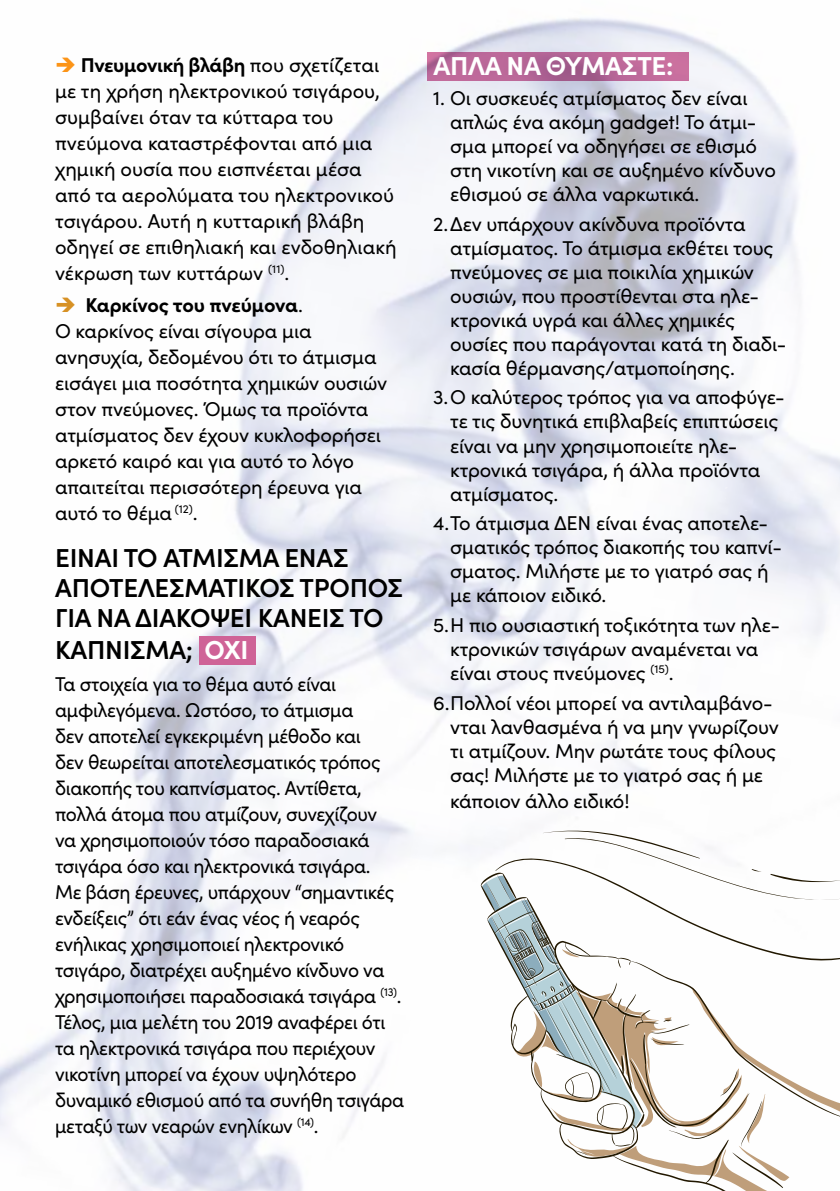
<style>
.page{position:relative;width:840px;height:1191px;background:#fff}
.page>*{position:absolute;margin:0;border:0;box-sizing:border-box;transform-origin:0 0}
.t1{font:600 26px/30.6px "Sofia Pro";letter-spacing:-.01em;color:#000}
.t2{font:700 26px "Sofia Pro";letter-spacing:-.01em;color:#fff}
.t3{font:20px/24px "Sofia Pro";letter-spacing:-.02em;color:#000}
.t4{font:20px/26px "Sofia Pro";letter-spacing:-.02em;color:#000;scale:.96 1}
.t5{font:20px/26px "Sofia Pro";color:#000}
.s1{color:#fc9417}
.s2{font-weight:700}
.s3{color:#d79124}
.s4{font-weight:700;color:#fff}
</style>
<div class="page">
<img style="left:0;top:18px;width:839px;height:1173px">
<svg style="left:427px;top:52px;width:260px;height:29px;background:#b86697"></svg>
<svg style="left:725px;top:521px;width:4px;height:4px"></svg>
<svg style="left:738px;top:510px;width:9px;height:4px"></svg>
<div style="left:199px;top:636px;width:57px;height:28px;background:#cf6397"></div>
<svg style="left:481px;top:824px;width:358px;height:367px"></svg>
<p class="t5" style="left:55px;top:51px;width:343px"><span class="s1">➔</span> <span class="s2">Πνευμονική βλάβη</span> που σχετίζεται με τη χρήση ηλεκτρονικού τσιγάρου, συμβαίνει όταν τα κύτταρα του πνεύμονα καταστρέφονται από μια χημική ουσία που εισπνέεται μέσα από τα αερολύματα του ηλεκτρονικού τσιγάρου. Αυτή η κυτταρική βλάβη οδηγεί σε επιθηλιακή και ενδοθηλιακή νέκρωση των κυττάρων <sup>(11)</sup>.</p>
<p class="t3" style="left:55px;top:291px;width:333px;line-height:26px"><span class="s3">➔</span> <span class="s2">Καρκίνος του πνεύμονα</span>.<br>Ο καρκίνος είναι σίγουρα μια ανησυχία, δεδομένου ότι το άτμισμα εισάγει μια ποσότητα χημικών ουσιών στον πνεύμονες. Όμως τα προϊόντα ατμίσματος δεν έχουν κυκλοφορήσει αρκετό καιρό και για αυτό το λόγο απαιτείται περισσότερη έρευνα για αυτό το θέμα <sup>(12)</sup>.</p>
<h1 class="t1" style="left:55px;top:540px;width:349px">ΕΊ ΝΑΙ ΤΟ ΆΤΜΙΣΜΑ ΈΝΑΣ<br>ΑΠΟΤΕΛΕΣΜΑΤΙΚΌΣ ΤΡΌΠΟΣ<br>ΓΙΑ ΝΑ ΔΙΑΚΌΨΕΙ ΚΑΝΕΊ Σ ΤΟ<br>ΚΆΠΝΙΣΜΑ; <span class="s4">OXI</span></h1>
<p class="t4" style="left:55px;top:669px;width:365px">Τα στοιχεία για το θέμα αυτό είναι αμφιλεγόμενα. Ωστόσο, το άτμισμα<br>δεν αποτελεί εγκεκριμένη μέθοδο και<br>δεν θεωρείται αποτελεσματικός τρόπος διακοπής του καπνίσματος. Αντίθετα, πολλά άτομα που ατμίζουν, συνεχίζουν<br>να χρησιμοποιούν τόσο παραδοσιακά τσιγάρα όσο και ηλεκτρονικά τσιγάρα.<br>Με βάση έρευνες, υπάρχουν “σημαντικές ενδείξεις” ότι εάν ένας νέος ή νεαρός ενήλικας χρησιμοποιεί ηλεκτρονικό τσιγάρο, διατρέχει αυξημένο κίνδυνο να χρησιμοποιήσει παραδοσιακά τσιγάρα <sup>(13)</sup>.<br>Τέλος, μια μελέτη του 2019 αναφέρει ότι τα ηλεκτρονικά τσιγάρα που περιέχουν νικοτίνη μπορεί να έχουν υψηλότερο δυναμικό εθισμού από τα συνήθη τσιγάρα μεταξύ των νεαρών ενηλίκων <sup>(14)</sup>.</p>
<h1 class="t2" style="left:433px;top:46px;width:241px">ΑΠΛΆ ΝΑ ΘΥΜΆΣΤΕ:</h1>
<p class="t3" style="left:450px;top:85px;width:327px;text-indent:-17px">1. Οι συσκευές ατμίσματος δεν είναι απλώς ένα ακόμη gadget! Το άτμι&shy;σμα μπορεί να οδηγήσει σε εθισμό στη νικοτίνη και σε αυξημένο κίνδυνο εθισμού σε άλλα ναρκωτικά.</p>
<p class="t3" style="left:450px;top:211px;width:337px;text-indent:-17px">2.Δεν υπάρχουν ακίνδυνα προϊόντα ατμίσματος. Το άτμισμα εκθέτει τους πνεύμονες σε μια ποικιλία χημικών ουσιών, που προστίθενται στα ηλε&shy;κτρονικά υγρά και άλλες χημικές ουσίες που παράγονται κατά τη διαδι&shy;κασία θέρμανσης/ατμοποίησης.</p>
<p class="t3" style="left:450px;top:384px;width:336px;text-indent:-17px">3.Ο καλύτερος τρόπος για να αποφύγε&shy;τε τις δυνητικά επιβλαβείς επιπτώσεις είναι να μην χρησιμοποιείτε ηλε&shy;κτρονικά τσιγάρα, ή άλλα προϊόντα ατμίσματος.</p>
<p class="t3" style="left:450px;top:510px;width:333px;text-indent:-17px">4.Το άτμισμα ΔΕΝ είναι ένας αποτελε&shy;σματικός τρόπος διακοπής του καπνί&shy;σματος. Μιλήστε με το γιατρό σας ή με κάποιον ειδικό.</p>
<p class="t3" style="left:450px;top:612px;width:331px;text-indent:-17px">5.Η πιο ουσιαστική τοξικότητα των ηλε&shy;κτρονικών τσιγάρων αναμένεται να είναι στους πνεύμονες <sup>(15)</sup>.</p>
<p class="t3" style="left:450px;top:689px;width:330px;text-indent:-17px">6.Πολλοί νέοι μπορεί να αντιλαμβάνο&shy;νται λανθασμένα ή να μην γνωρίζουν τι ατμίζουν. Μην ρωτάτε τους φίλους σας! Μιλήστε με το γιατρό σας ή με</p>
<p class="t3" style="left:450px;top:787px;width:181px">κάποιον άλλο ειδικό!</p>
</div>
